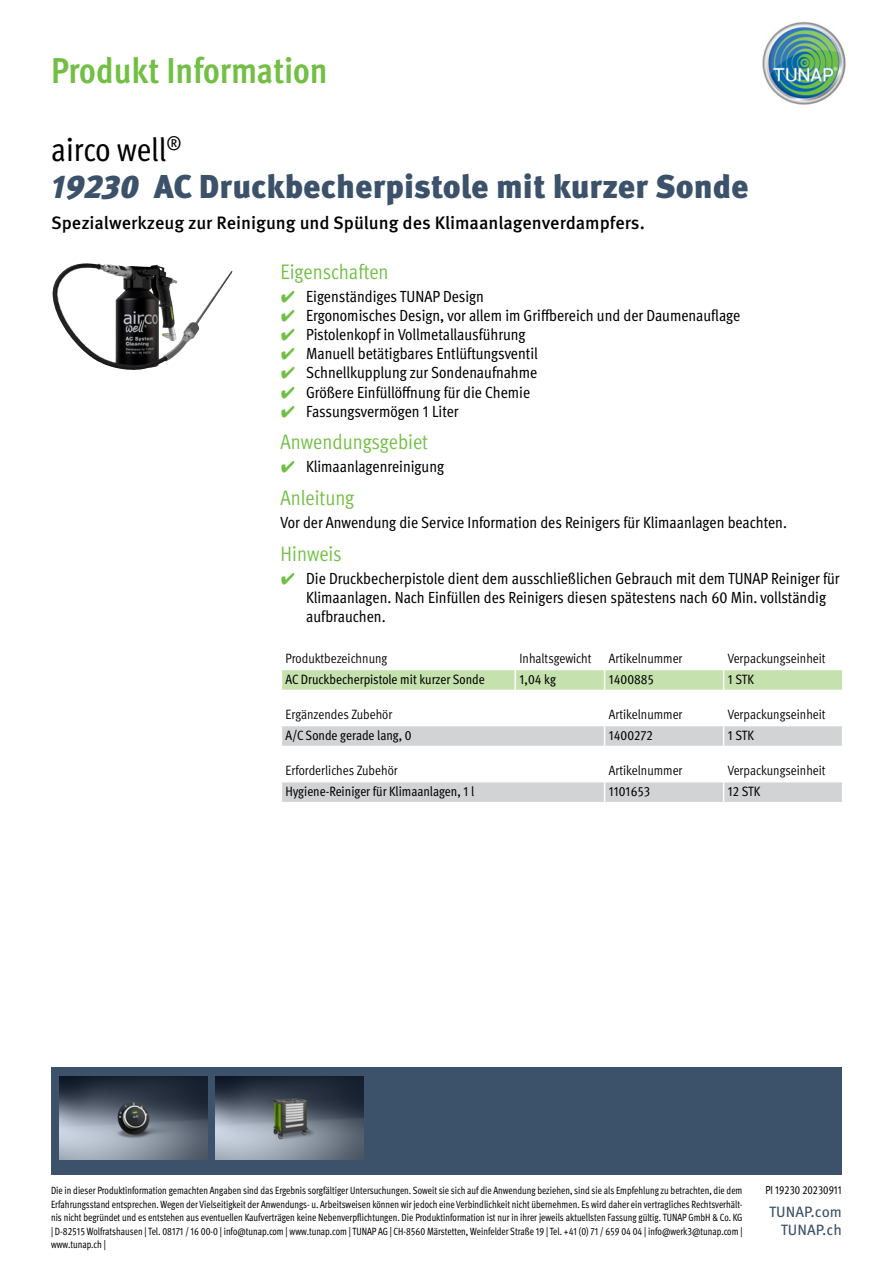
<style>
.page{position:relative;width:893px;height:1263px;background:#fff}
.page>*{position:absolute;margin:0;border:0;box-sizing:border-box;transform-origin:0 0}
.t1{font:700 condensed 36px "Meta Pro";color:#72bf44}
.t2{font:900 33px "Meta Pro";color:#3b526a}
.t3{font:condensed 33px "Meta Pro";letter-spacing:-.005em;color:#000}
.t4{font:condensed 21px "Meta Pro";color:#72bf44}
.t5{font:500 18px "Meta Pro";color:#000}
.t6{font:condensed 16.2px/19px "Meta Pro";color:#000}
.t7{font:15px/18px "Meta Pro";color:#3b526a;text-align:right}
.t8{font:condensed 13.5px "Meta Pro";color:#000}
.t9{font:condensed 13.5px "Meta Pro";color:#000}
.t10{font:condensed 11.7px "Meta Pro";color:#000;scale:.92 1}
.t11{font:condensed 10.5px/13.5px "Meta Pro";color:#000;text-align:justify;scale:.92 1}
.s1{font-style:italic}
.s2{font-family:"Wuerth Global";font-stretch:normal;color:#72bf44}
</style>
<div class="page">
<img style="left:762px;top:21px;width:84px;height:84px">
<div style="left:51px;top:1068px;width:790px;height:107px;background:#3b526a"></div>
<img style="left:59px;top:1076px;width:148px;height:83px">
<img style="left:216px;top:1076px;width:148px;height:83px">
<img style="left:52px;top:263px;width:180px;height:107px">
<svg style="left:281px;top:669px;width:562px;height:21px"></svg>
<svg style="left:282px;top:726px;width:560px;height:20px"></svg>
<div style="left:282px;top:782px;width:560px;height:20px;background:#d1d3d4"></div>
<h1 class="t1" style="left:51px;top:43px;width:278px">Produkt Information</h1>
<h2 class="t3" style="left:51px;top:125px;width:132px">airco well<sup>®</sup></h2>
<h2 class="t2" style="left:51px;top:161px;width:699px"><span class="s1">19230</span> AC Druckbecherpistole mit kurzer Sonde</h2>
<h3 class="t5" style="left:51px;top:209px;width:595px">Spezialwerkzeug zur Reinigung und Spülung des Klimaanlagenverdampfers.</h3>
<h3 class="t4" style="left:281px;top:256px;width:109px">Eigenschaften</h3>
<h3 class="t6" style="left:281px;top:286px;width:205px"><span class="s2">✔</span> Eigenständiges TUNAP Design</h3>
<h3 class="t6" style="left:281px;top:305px;width:461px"><span class="s2">✔</span> Ergonomisches Design, vor allem im Griffbereich und der Daumenauflage</h3>
<h3 class="t6" style="left:281px;top:324px;width:247px"><span class="s2">✔</span> Pistolenkopf in Vollmetallausführung</h3>
<h3 class="t6" style="left:281px;top:343px;width:259px"><span class="s2">✔</span> Manuell betätigbares Entlüftungsventil</h3>
<h3 class="t6" style="left:281px;top:362px;width:258px"><span class="s2">✔</span> Schnellkupplung zur Sondenaufnahme</h3>
<h3 class="t6" style="left:281px;top:381px;width:251px"><span class="s2">✔</span> Größere Einfüllöffnung für die Chemie</h3>
<h3 class="t6" style="left:281px;top:400px;width:180px"><span class="s2">✔</span> Fassungsvermögen 1 Liter</h3>
<h3 class="t4" style="left:281px;top:427px;width:149px">Anwendungsgebiet</h3>
<h3 class="t6" style="left:281px;top:456px;width:165px"><span class="s2">✔</span> Klimaanlagenreinigung</h3>
<h3 class="t4" style="left:281px;top:482px;width:75px">Anleitung</h3>
<h3 class="t6" style="left:281px;top:512px;width:508px">Vor der Anwendung die Service Information des Reinigers für Klimaanlagen beachten.</h3>
<h3 class="t4" style="left:281px;top:538px;width:63px">Hinweis</h3>
<h3 class="t6" style="left:306px;top:568px;width:535px;text-indent:-26px"><span class="s2">✔</span> Die Druckbecherpistole dient dem ausschließlichen Gebrauch mit dem TUNAP Reiniger für<br>Klimaanlagen. Nach Einfüllen des Reinigers diesen spätestens nach 60 Min. vollständig aufbrauchen.</h3>
<p class="t8" style="left:286px;top:649px;width:103px">Produktbezeichnung</p>
<p class="t8" style="left:519px;top:649px;width:74px">Inhaltsgewicht</p>
<p class="t8" style="left:609px;top:649px;width:75px">Artikelnummer</p>
<p class="t8" style="left:728px;top:649px;width:99px">Verpackungseinheit</p>
<p class="t9" style="left:286px;top:669px;width:201px">AC Druckbecherpistole mit kurzer Sonde</p>
<p class="t9" style="left:519px;top:669px;width:38px">1,04 kg</p>
<p class="t9" style="left:609px;top:669px;width:47px">1400885</p>
<p class="t9" style="left:728px;top:669px;width:27px">1 STK</p>
<p class="t8" style="left:286px;top:705px;width:108px">Ergänzendes Zubehör</p>
<p class="t8" style="left:609px;top:705px;width:75px">Artikelnummer</p>
<p class="t8" style="left:728px;top:705px;width:99px">Verpackungseinheit</p>
<p class="t9" style="left:286px;top:725px;width:128px">A/C Sonde gerade lang, 0</p>
<p class="t9" style="left:609px;top:725px;width:46px">1400272</p>
<p class="t9" style="left:728px;top:725px;width:27px">1 STK</p>
<p class="t8" style="left:286px;top:761px;width:114px">Erforderliches Zubehör</p>
<p class="t8" style="left:609px;top:761px;width:75px">Artikelnummer</p>
<p class="t8" style="left:728px;top:761px;width:99px">Verpackungseinheit</p>
<p class="t9" style="left:286px;top:781px;width:190px">Hygiene-Reiniger für Klimaanlagen, 1 l</p>
<p class="t9" style="left:609px;top:781px;width:43px">1101653</p>
<p class="t9" style="left:728px;top:781px;width:34px">12 STK</p>
<p class="t11" style="left:51px;top:1183px;width:753px">Die in dieser Produktinformation gemachten Angaben sind das Ergebnis sorgfältiger Untersuchungen. Soweit sie sich auf die Anwendung beziehen, sind sie als Empfehlung zu betrachten, die dem Erfahrungsstand entsprechen. Wegen der Vielseitigkeit der Anwendungs- u. Arbeitsweisen können wir jedoch eine Verbindlichkeit nicht übernehmen. Es wird daher ein vertragliches Rechtsverhält&shy;nis nicht begründet und es entstehen aus eventuellen Kaufverträgen keine Nebenverpflichtungen. Die Produktinformation ist nur in ihrer jeweils aktuellsten Fassung gültig. TUNAP GmbH &amp; Co. KG | D-82515 Wolfratshausen | Tel. 08171 / 16 00-0 | info@tunap.com | www.tunap.com | TUNAP AG | CH-8560 Märstetten, Weinfelder Straße 19 | Tel. +41 (0) 71 / 659 04 04 | info@werk3@tunap.com | www.tunap.ch |</p>
<p class="t10" style="left:765px;top:1181px;width:85px">PI 19230 20230911</p>
<h3 class="t7" style="left:769px;top:1202px;width:74px">TUNAP.com<br>TUNAP.ch</h3>
</div>
